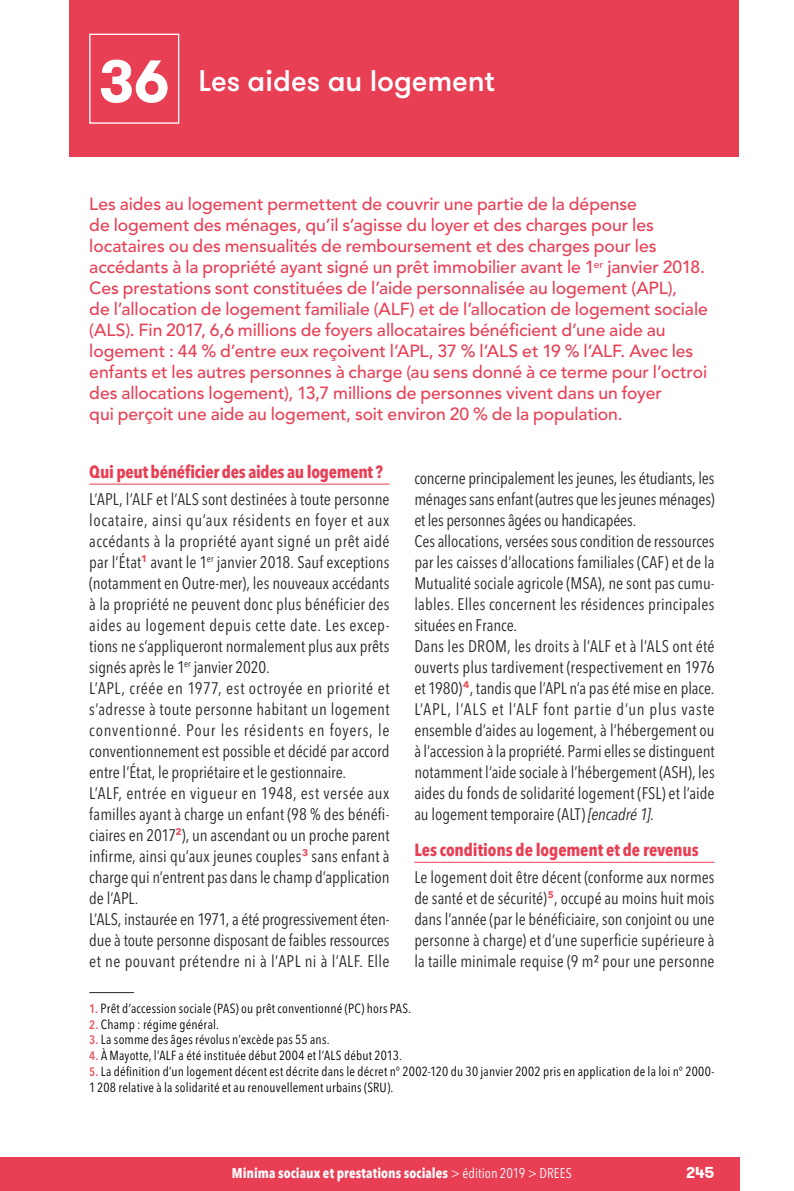
<style>
.page{position:relative;width:794px;height:1191px;background:#fff}
.page>*{position:absolute;margin:0;border:0;box-sizing:border-box;transform-origin:0 0}
.Fiche_num{font:700 59.5px "GT Walsheim";color:#fff}
.Titre_1__Titre_Fiche{font:500 29.75px "GT Walsheim";letter-spacing:-.005em;color:#fff}
.Chapo{font:500 17.5px/21px "Avenir LT Std";color:#e83f55}
.Titre_2__Inter{font:700 condensed 17.5px "Avenir Next LT Pro";letter-spacing:-.01em;color:#e83f55}
.Texte{font:condensed 16.62px/21px "Avenir Next LT Pro";color:#282827;text-align:justify}
.t1{font:700 15.75px "GT Walsheim";color:#fff}
.t2{font:700 condensed 14px "Avenir Next LT Pro";letter-spacing:.005em;color:#fff}
.t3{font:condensed 13.12px/15.8px "Avenir Next LT Pro";letter-spacing:.015em;color:#000}
.s1{font-style:italic}
.s2{font-weight:600;font-size:12.25px;color:#eb5863}
.s3{font-weight:400}
</style>
<div class="page">
<div style="left:0;top:1157px;width:739px;height:34px;background:#e83f55"></div>
<div style="left:69px;top:0;width:670px;height:156px;background:#e83f55"></div>
<hr style="left:89px;top:992px;width:45px;height:1px;background:#282827">
<hr style="left:89px;top:484px;width:300px;height:1px;background:#e83f55">
<hr style="left:414px;top:862px;width:300px;height:1px;background:#e83f55">
<div style="left:89px;top:34px;width:90px;height:90px;border:1px solid #fff"></div>
<p class="Fiche_num" style="left:99px;top:43px;width:72px">36</p>
<p class="Titre_1__Titre_Fiche" style="left:198px;top:61px;width:298px">Les aides au logement</p>
<p class="Chapo" style="left:89px;top:194px;width:620px">Les aides au logement permettent de couvrir une partie de la dépense<br>de logement des ménages, qu’il s’agisse du loyer et des charges pour les locataires ou des mensualités de remboursement et des charges pour les accédants à la propriété ayant signé un prêt immobilier avant le 1<sup>er</sup> janvier 2018.<br>Ces prestations sont constituées de l’aide personnalisée au logement (APL),<br>de l’allocation de logement familiale (ALF) et de l’allocation de logement sociale (ALS). Fin 2017, 6,6 millions de foyers allocataires bénéficient d’une aide au logement : 44 % d’entre eux reçoivent l’APL, 37 % l’ALS et 19 % l’ALF. Avec les enfants et les autres personnes à charge (au sens donné à ce terme pour l’octroi des allocations logement), 13,7 millions de personnes vivent dans un foyer<br>qui perçoit une aide au logement, soit environ 20 % de la population.</p>
<p class="Titre_2__Inter" style="left:89px;top:461px;width:295px">Qui peut bénéficier des aides au logement ?</p>
<p class="Texte" style="left:89px;top:488px;width:302px">L’APL, l’ALF et l’ALS sont destinées à toute personne locataire, ainsi qu’aux résidents en foyer et aux accédants à la propriété ayant signé un prêt aidé par l’État<sup>1</sup> avant le 1<sup>er</sup> janvier 2018. Sauf exceptions (notamment en Outre-mer), les nouveaux accédants à la propriété ne peuvent donc plus bénéficier des aides au logement depuis cette date. Les excep&shy;tions ne s’appliqueront normalement plus aux prêts signés après le 1<sup>er</sup> janvier 2020.</p>
<p class="Texte" style="left:89px;top:677px;width:302px">L’APL, créée en 1977, est octroyée en priorité et s’adresse à toute personne habitant un logement conventionné. Pour les résidents en foyers, le conventionnement est possible et décidé par accord entre l’État, le propriétaire et le gestionnaire.</p>
<p class="Texte" style="left:89px;top:782px;width:302px">L’ALF, entrée en vigueur en 1948, est versée aux familles ayant à charge un enfant (98 % des bénéfi&shy;ciaires en 2017<sup>2</sup>), un ascendant ou un proche parent infirme, ainsi qu’aux jeunes couples<sup>3</sup> sans enfant à charge qui n’entrent pas dans le champ d’application de l’APL.</p>
<p class="Texte" style="left:89px;top:908px;width:302px">L’ALS, instaurée en 1971, a été progressivement éten&shy;due à toute personne disposant de faibles ressources et ne pouvant prétendre ni à l’APL ni à l’ALF. Elle</p>
<p class="Texte" style="left:414px;top:467px;width:302px">concerne principalement les jeunes, les étudiants, les ménages sans enfant (autres que les jeunes ménages) et les personnes âgées ou handicapées.</p>
<p class="Texte" style="left:414px;top:530px;width:302px">Ces allocations, versées sous condition de ressources par les caisses d’allocations familiales (CAF) et de la Mutualité sociale agricole (MSA), ne sont pas cumu&shy;lables. Elles concernent les résidences principales situées en France.</p>
<p class="Texte" style="left:414px;top:635px;width:302px">Dans les DROM, les droits à l’ALF et à l’ALS ont été ouverts plus tardivement (respectivement en 1976 et 1980)<sup>4</sup>, tandis que l’APL n’a pas été mise en place.</p>
<p class="Texte" style="left:414px;top:698px;width:302px">L’APL, l’ALS et l’ALF font partie d’un plus vaste ensemble d’aides au logement, à l’hébergement ou à l’accession à la propriété. Parmi elles se distinguent notamment l’aide sociale à l’hébergement (ASH), les aides du fonds de solidarité logement (FSL) et l’aide au logement temporaire (ALT) <span class="s1">[encadré 1]</span>.</p>
<p class="Titre_2__Inter" style="left:414px;top:839px;width:286px">Les conditions de logement et de revenus</p>
<p class="Texte" style="left:414px;top:866px;width:302px">Le logement doit être décent (conforme aux normes de santé et de sécurité)<sup>5</sup>, occupé au moins huit mois dans l’année (par le bénéficiaire, son conjoint ou une personne à charge) et d’une superficie supérieure à la taille minimale requise (9 m² pour une personne</p>
<p class="t3" style="left:89px;top:1000px;width:322px"><span class="s2">1.</span> Prêt d’accession sociale (PAS) ou prêt conventionné (PC) hors PAS.</p>
<p class="t3" style="left:89px;top:1016px;width:130px"><span class="s2">2.</span> Champ : régime général.</p>
<p class="t3" style="left:89px;top:1031px;width:240px"><span class="s2">3.</span> La somme des âges révolus n’excède pas 55 ans.</p>
<p class="t3" style="left:89px;top:1047px;width:312px"><span class="s2">4.</span> À Mayotte, l’ALF a été instituée début 2004 et l’ALS début 2013.</p>
<p class="t3" style="left:89px;top:1063px;width:627px"><span class="s2">5.</span> La définition d’un logement décent est décrite dans le décret n° 2002-120 du 30 janvier 2002 pris en application de la loi n° 2000-<br>1 208 relative à la solidarité et au renouvellement urbains (SRU).</p>
<p class="t2" style="left:232px;top:1165px;width:341px">Minima sociaux et prestations sociales <span class="s3">&gt; édition 2019 &gt; DREES</span></p>
<p class="t1" style="left:686px;top:1162px;width:30px">245</p>
</div>
